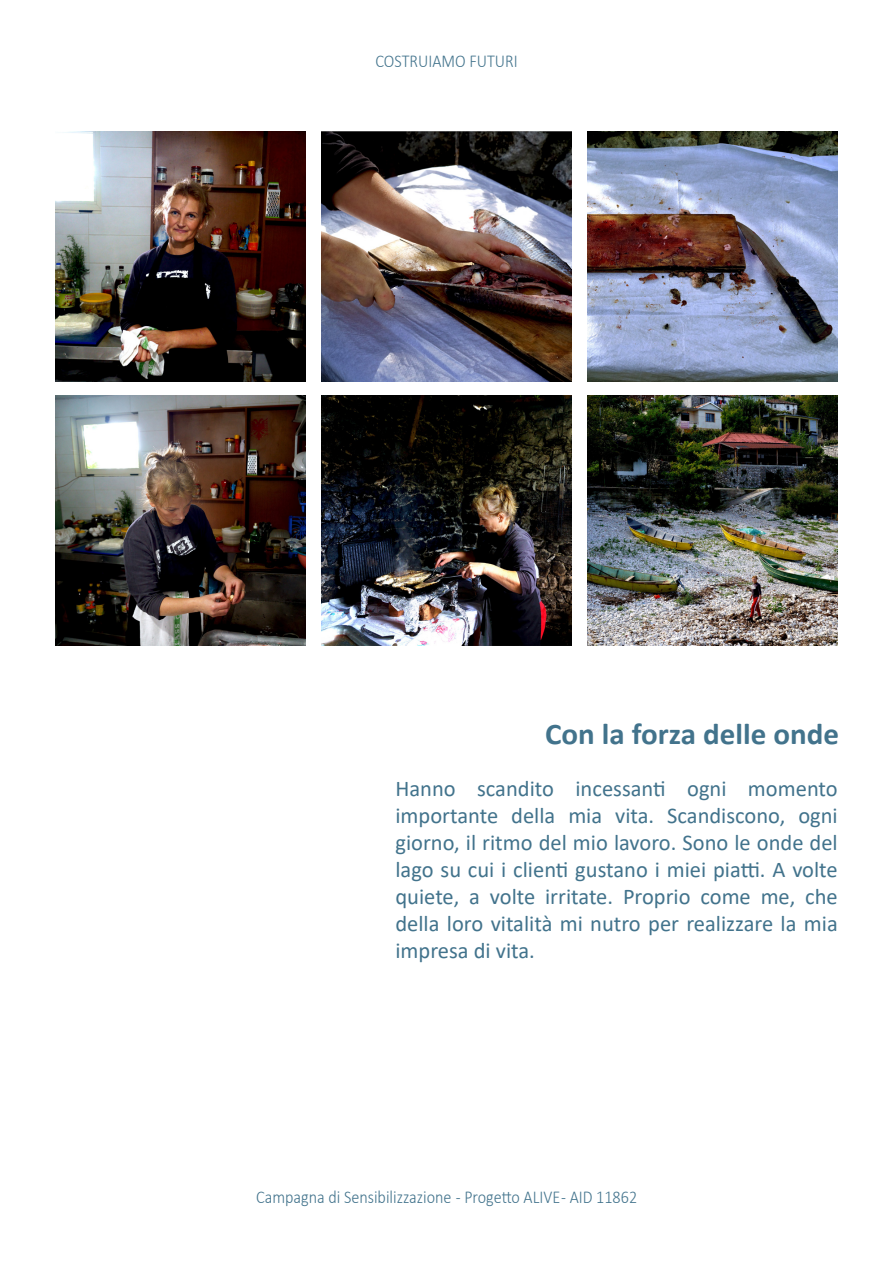
<style>
.page{position:relative;width:893px;height:1263px;background:#fff}
.page>*{position:absolute;margin:0;border:0;box-sizing:border-box;transform-origin:0 0}
.t1{font:700 30.15px "Calibri";color:#42738c}
.t2{font:22.5px/27px "Calibri";color:#42738c;text-align:justify}
.t3{font:300 18.15px "Calibri";color:#42738c;scale:.89 1}
</style>
<div class="page">
<img style="left:56px;top:132px;width:249px;height:250px">
<img style="left:322px;top:132px;width:250px;height:250px">
<img style="left:588px;top:132px;width:250px;height:250px">
<img style="left:56px;top:396px;width:249px;height:250px">
<img style="left:322px;top:396px;width:250px;height:250px">
<img style="left:588px;top:396px;width:250px;height:250px">
<p class="t3" style="left:375px;top:49px;width:161px">COSTRUIAMO FUTURI</p>
<p class="t1" style="left:545px;top:713px;width:295px">Con la forza delle onde</p>
<p class="t2" style="left:395px;top:774px;width:444px">Hanno scandito incessanti ogni momento</p>
<p class="t2" style="left:395px;top:801px;width:444px">importante della mia vita. Scandiscono, ogni</p>
<p class="t2" style="left:395px;top:828px;width:444px">giorno, il ritmo del mio lavoro. Sono le onde del lago su cui i clienti gustano i miei piatti. A volte quiete, a volte irritate. Proprio come me, che</p>
<p class="t2" style="left:395px;top:909px;width:444px">della loro vitalità mi nutro per realizzare la mia impresa di vita.</p>
<p class="t3" style="left:256px;top:1185px;width:430px">Campagna di Sensibilizzazione - Progetto ALIVE - AID 11862</p>
</div>
